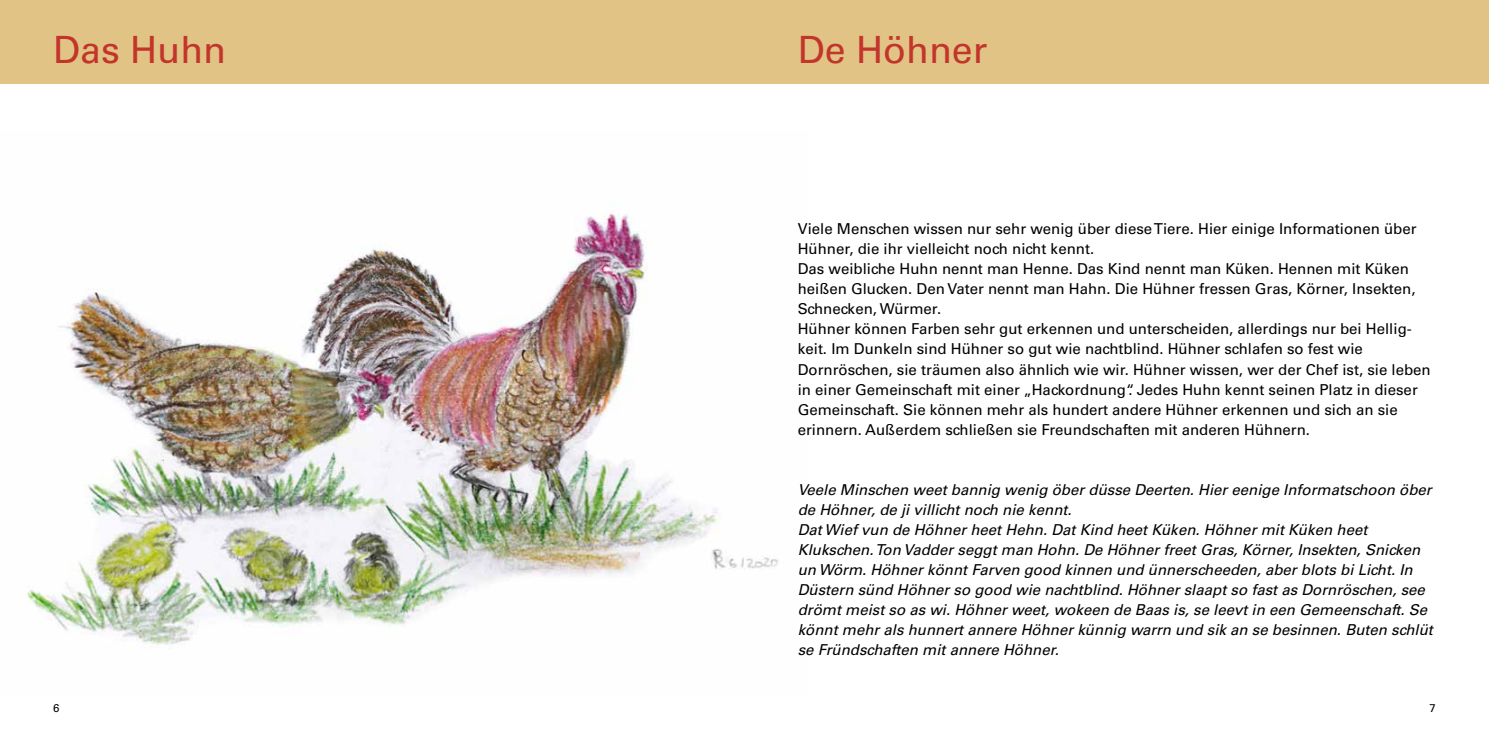
<style>
.page{position:relative;width:1489px;height:745px;background:#fff}
.page>*{position:absolute;margin:0;border:0;box-sizing:border-box;transform-origin:0 0}
.t1{font:37.5px "Univers LT Std";color:#c3342b}
.t2{font:15px/20px "Univers LT Std";color:#000}
.t3{font:italic 15px/20px "Univers LT Std";color:#000}
.t4{font:11.25px "Univers LT Std";color:#000}
</style>
<div class="page">
<img style="left:27px;top:213px;width:752px;height:436px">
<div style="left:0;top:0;width:1488px;height:83px;background:#e0c385"></div>
<h1 class="t1" style="left:53px;top:27px;width:174px">Das Huhn</h1>
<h1 class="t1" style="left:797px;top:27px;width:191px">De Höhner</h1>
<p class="t2" style="left:797px;top:219px;width:634px">Viele Menschen wissen nur sehr wenig über diese Tiere. Hier einige Informationen über Hühner, die ihr vielleicht noch nicht kennt.<br>Das weibliche Huhn nennt man Henne. Das Kind nennt man Küken. Hennen mit Küken heißen Glucken. Den Vater nennt man Hahn. Die Hühner fressen Gras, Körner, Insekten, Schnecken, Würmer.<br>Hühner können Farben sehr gut erkennen und unterscheiden, allerdings nur bei Hellig&shy;keit. Im Dunkeln sind Hühner so gut wie nachtblind. Hühner schlafen so fest wie Dornröschen, sie träumen also ähnlich wie wir. Hühner wissen, wer der Chef ist, sie leben in einer Gemeinschaft mit einer „Hackordnung“. Jedes Huhn kennt seinen Platz in dieser Gemeinschaft. Sie können mehr als hundert andere Hühner erkennen und sich an sie erinnern. Außerdem schließen sie Freundschaften mit anderen Hühnern.</p>
<p class="t3" style="left:797px;top:479px;width:636px">Veele Minschen weet bannig wenig öber düsse Deerten. Hier eenige Informatschoon öber de Höhner, de ji villicht noch nie kennt.<br>Dat Wief vun de Höhner heet Hehn. Dat Kind heet Küken. Höhner mit Küken heet Klukschen. Ton Vadder seggt man Hohn. De Höhner freet Gras, Körner, Insekten, Snicken un Wörm. Höhner könnt Farven good kinnen und ünnerscheeden, aber blots bi Licht. In Düstern sünd Höhner so good wie nachtblind. Höhner slaapt so fast as Dornröschen, see drömt meist so as wi. Höhner weet, wokeen de Baas is, se leevt in een Gemeenschaft. Se könnt mehr als hunnert annere Höhner künnig warrn und sik an se besinnen. Buten schlüt se Fründschaften mit annere Höhner.</p>
<p class="t4" style="left:53px;top:701px;width:8px">6</p>
<p class="t4" style="left:1429px;top:701px;width:8px">7</p>
</div>
